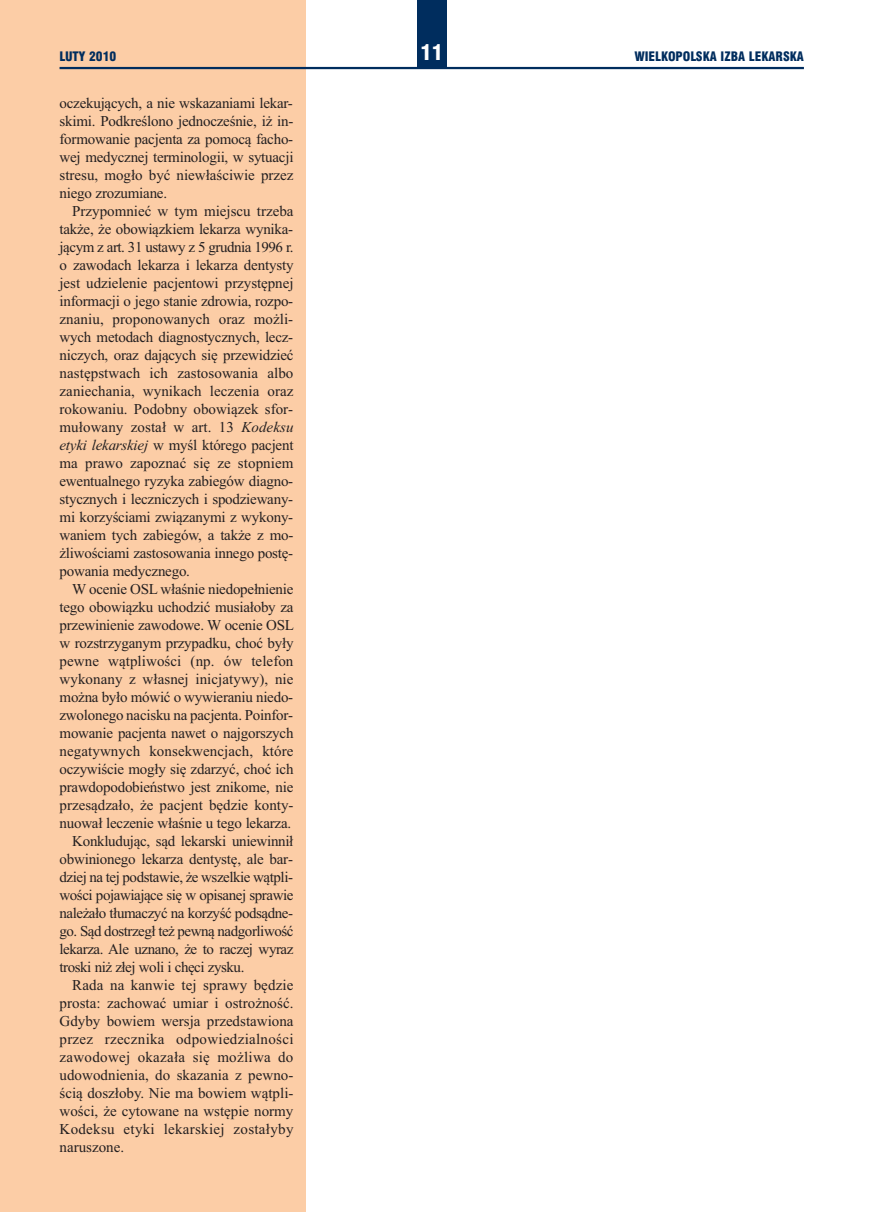
<style>
.page{position:relative;width:872px;height:1212px;background:#fff}
.page>*{position:absolute;margin:0;border:0;box-sizing:border-box;transform-origin:0 0}
.t1{font:21px "Swis 721 Blk Cn EU";color:#fff}
.t2{font:15px/18px "Times New Roman";letter-spacing:-.015em;color:#231f20;text-align:justify}
.t3{font:15px "Times New Roman";letter-spacing:.005em;color:#231f20}
.t4{font:15px "Times New Roman";letter-spacing:.02em;color:#231f20}
.t5{font:15px "Times New Roman";letter-spacing:.01em;color:#231f20}
.t6{font:12.75px "Swis 721 Blk Cn EU";color:#002d5e}
.s1{font-style:italic}
</style>
<div class="page">
<div style="left:0;top:0;width:305px;height:1212px;background:#fccda6"></div>
<hr style="left:60px;top:67px;width:744px;height:2px;background:#002d5e">
<div style="left:417px;top:0;width:29px;height:68px;background:#002d5e"></div>
<p class="t6" style="left:60px;top:48px;width:58px">LUTY 2010</p>
<h1 class="t1" style="left:420px;top:40px;width:24px">11</h1>
<p class="t6" style="left:634px;top:48px;width:171px">WIELKOPOLSKA IZBA LEKARSKA</p>
<p class="t2" style="left:60px;top:94px;width:235px">oczekujących, a nie wskazaniami lekar&shy;skimi. Podkreślono jednocześnie, iż in&shy;formowanie pacjenta za pomocą facho&shy;wej medycznej terminologii, w sytuacji stresu, mogło być niewłaściwie przez niego zrozumiane.</p>
<p class="t2" style="left:60px;top:202px;width:235px;text-indent:13px">Przypomnieć w tym miejscu trzeba także, że obowiązkiem lekarza wynika&shy;jącym z art. 31 ustawy z 5 grudnia 1996 r. o zawodach lekarza i lekarza dentysty jest udzielenie pacjentowi przystępnej informacji o jego stanie zdrowia, rozpo&shy;znaniu, proponowanych oraz możli&shy;wych metodach diagnostycznych, lecz&shy;niczych, oraz dających się przewidzieć następstwach ich zastosowania albo zaniechania, wynikach leczenia oraz rokowaniu. Podobny obowiązek sfor&shy;mułowany został w art. 13 <span class="s1">Kodeksu etyki lekarskiej</span> w myśl którego pacjent ma prawo zapoznać się ze stopniem ewentualnego ryzyka zabiegów diagno&shy;stycznych i leczniczych i spodziewany&shy;mi korzyściami związanymi z wykony&shy;waniem tych zabiegów, a także z mo&shy;żliwościami zastosowania innego postę&shy;powania medycznego.</p>
<p class="t2" style="left:72px;top:580px;width:223px">W ocenie OSL właśnie niedopełnienie</p>
<p class="t2" style="left:60px;top:598px;width:235px">tego obowiązku uchodzić musiałoby za</p>
<p class="t2" style="left:60px;top:616px;width:236px">przewinienie zawodowe. W ocenie OSL</p>
<p class="t2" style="left:60px;top:634px;width:235px">w rozstrzyganym przypadku, choć były</p>
<p class="t3" style="left:60px;top:652px;width:235px">pewne wątpliwości (np. ów telefon</p>
<p class="t3" style="left:60px;top:670px;width:235px">wykonany z własnej inicjatywy), nie</p>
<p class="t2" style="left:60px;top:688px;width:235px">można było mówić o wywieraniu niedo-</p>
<p class="t2" style="left:60px;top:706px;width:235px">zwolonego nacisku na pacjenta. Poinfor-</p>
<p class="t2" style="left:60px;top:724px;width:235px">mowanie pacjenta nawet o najgorszych</p>
<p class="t3" style="left:60px;top:742px;width:235px">negatywnych konsekwencjach, które</p>
<p class="t2" style="left:60px;top:760px;width:235px">oczywiście mogły się zdarzyć, choć ich</p>
<p class="t2" style="left:60px;top:778px;width:235px">prawdopodobieństwo jest znikome, nie</p>
<p class="t2" style="left:60px;top:796px;width:235px">przesądzało, że pacjent będzie konty-</p>
<p class="t2" style="left:60px;top:814px;width:233px">nuował leczenie właśnie u tego lekarza.</p>
<p class="t2" style="left:72px;top:832px;width:223px">Konkludując, sąd lekarski uniewinnił</p>
<p class="t2" style="left:60px;top:850px;width:235px">obwinionego lekarza dentystę, ale bar-</p>
<p class="t2" style="left:60px;top:868px;width:235px">dziej na tej podstawie, że wszelkie wątpli-</p>
<p class="t2" style="left:60px;top:886px;width:235px">wości pojawiające się w opisanej sprawie</p>
<p class="t2" style="left:60px;top:904px;width:235px">należało tłumaczyć na korzyść podsądne-</p>
<p class="t2" style="left:60px;top:922px;width:235px">go. Sąd dostrzegł też pewną nadgorliwość</p>
<p class="t2" style="left:60px;top:940px;width:235px">lekarza. Ale uznano, że to raczej wyraz</p>
<p class="t2" style="left:60px;top:958px;width:186px">troski niż złej woli i chęci zysku.</p>
<p class="t5" style="left:72px;top:976px;width:223px">Rada na kanwie tej sprawy będzie</p>
<p class="t3" style="left:60px;top:994px;width:235px">prosta: zachować umiar i ostrożność.</p>
<p class="t2" style="left:60px;top:1012px;width:235px">Gdyby bowiem wersja przedstawiona</p>
<p class="t4" style="left:60px;top:1030px;width:235px">przez rzecznika odpowiedzialności</p>
<p class="t4" style="left:60px;top:1048px;width:235px">zawodowej okazała się możliwa do</p>
<p class="t3" style="left:60px;top:1066px;width:235px">udowodnienia, do skazania z pewno-</p>
<p class="t2" style="left:60px;top:1084px;width:235px">ścią doszłoby. Nie ma bowiem wątpli-</p>
<p class="t2" style="left:60px;top:1102px;width:235px">wości, że cytowane na wstępie normy</p>
<p class="t4" style="left:60px;top:1120px;width:235px">Kodeksu etyki lekarskiej zostałyby</p>
<p class="t2" style="left:60px;top:1138px;width:66px">naruszone.</p>
</div>
